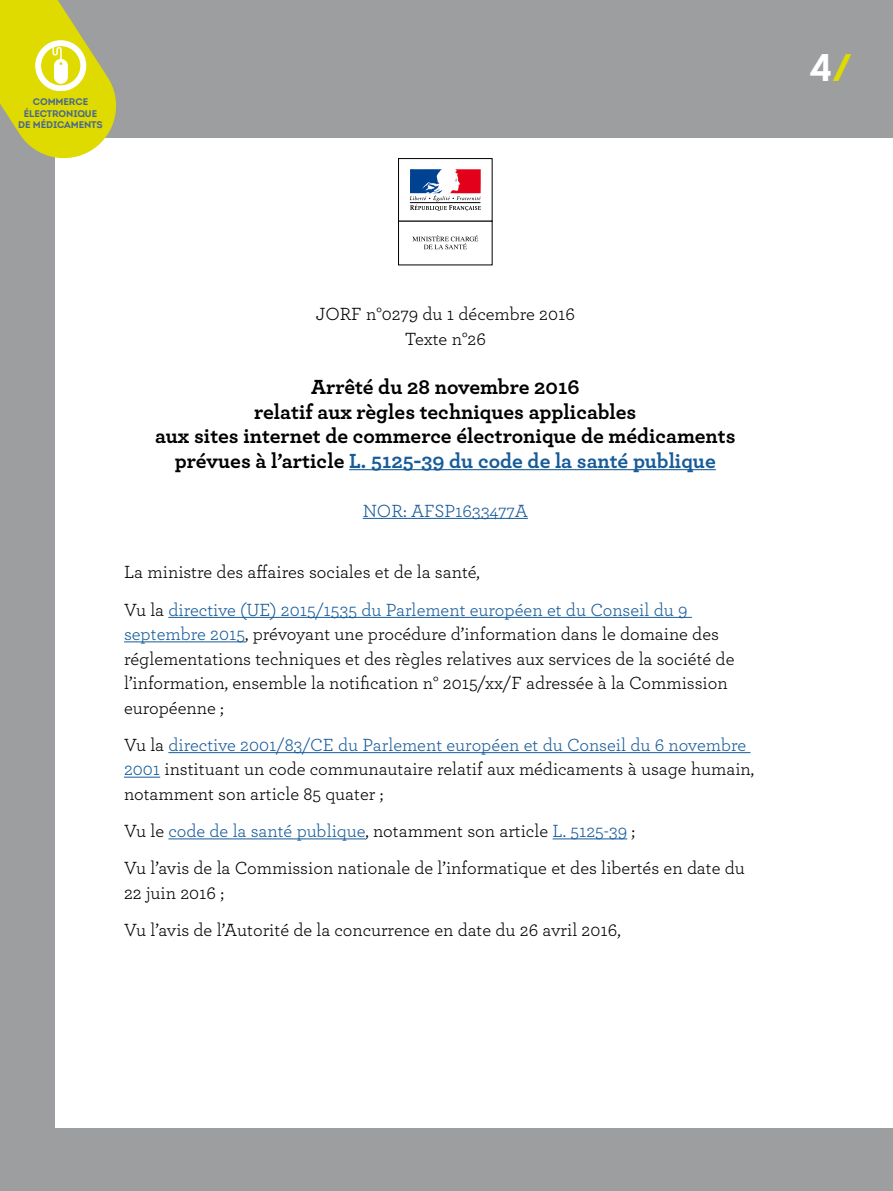
<style>
.page{position:relative;width:893px;height:1191px;background:#9c9e9f}
.page>*{position:absolute;margin:0;border:0;box-sizing:border-box;transform-origin:0 0}
.t1{font:700 38.5px "Intro";color:#fff}
.t2{font:700 21.53px/24.5px "Archer";color:#000;text-align:center}
.t3{font:18.55px/24.5px "Archer";color:#000}
.t4{font:18.55px/37.3px "Archer";color:#165b9a}
.t5{font:700 9.62px/11.5px "Intro";letter-spacing:-.01em;color:#4a698e;text-align:center}
.s1{color:#dfdb00}
.s2{color:#165b9a}
.s3{color:#000}
</style>
<div class="page">
<div style="left:55px;top:139px;width:783px;height:989px;background:#fff"></div>
<hr style="left:349px;top:469px;width:367px;height:1px;background:#165b9a">
<hr style="left:363px;top:518px;width:165px;height:1px;background:#165b9a">
<hr style="left:168px;top:617px;width:524px;height:1px;background:#165b9a">
<hr style="left:124px;top:641px;width:121px;height:1px;background:#165b9a">
<hr style="left:168px;top:752px;width:582px;height:1px;background:#165b9a">
<hr style="left:124px;top:776px;width:36px;height:1px;background:#165b9a">
<hr style="left:168px;top:838px;width:197px;height:1px;background:#165b9a">
<hr style="left:553px;top:838px;width:74px;height:1px;background:#165b9a">
<svg style="left:412px;top:235px;width:66px;height:14px"></svg>
<div style="left:398px;top:158px;width:94px;height:63px;border:1px solid #000"></div>
<svg style="left:410px;top:169px;width:71px;height:42px"></svg>
<div style="left:814px;top:139px;width:79px;height:989px;background:#fff"></div>
<svg style="left:0;top:0;width:123px;height:159px"></svg>
<p class="t5" style="left:18px;top:96px;width:86px">COMMERCE<br>ÉLECTRONIQUE<br>DE MÉDICAMENTS</p>
<h1 class="t1" style="left:809px;top:43px;width:45px">4<span class="s1">/</span></h1>
<p class="t3" style="left:316px;top:301px;width:261px;text-align:center">JORF n°0279 du 1 décembre 2016<br>Texte n°26</p>
<p class="t2" style="left:155px;top:373px;width:582px">Arrêté du 28 novembre 2016<br>relatif aux règles techniques applicables<br>aux sites internet de commerce électronique de médicaments prévues à l’article <span class="s2">L. 5125-39 du code de la santé publique</span></p>
<p class="t4" style="left:363px;top:491px;width:167px">NOR: AFSP1633477A</p>
<p class="t4" style="left:124px;top:552px;width:565px"><span class="s3">La ministre des affaires sociales et de la santé,<br>Vu la</span> directive (UE) 2015/1535 du Parlement européen et du Conseil du 9</p>
<p class="t3" style="left:124px;top:620px;width:612px"><span class="s2">septembre 2015</span>, prévoyant une procédure d’information dans le domaine des réglementations techniques et des règles relatives aux services de la société de l’information, ensemble la notification n° 2015/xx/F adressée à la Commission européenne ;</p>
<p class="t3" style="left:124px;top:731px;width:632px">Vu la <span class="s2">directive 2001/83/CE du Parlement européen et du Conseil du 6 novembre<br>2001</span> instituant un code communautaire relatif aux médicaments à usage humain, notamment son article 85 quater ;</p>
<p class="t3" style="left:124px;top:811px;width:622px;line-height:37.3px">Vu le <span class="s2">code de la santé publique</span>, notamment son article <span class="s2">L. 5125-39</span> ;<br>Vu l’avis de la Commission nationale de l’informatique et des libertés en date du</p>
<p class="t3" style="left:124px;top:873px;width:498px;line-height:37.3px">22 juin 2016 ;<br>Vu l’avis de l’Autorité de la concurrence en date du 26 avril 2016,</p>
</div>
